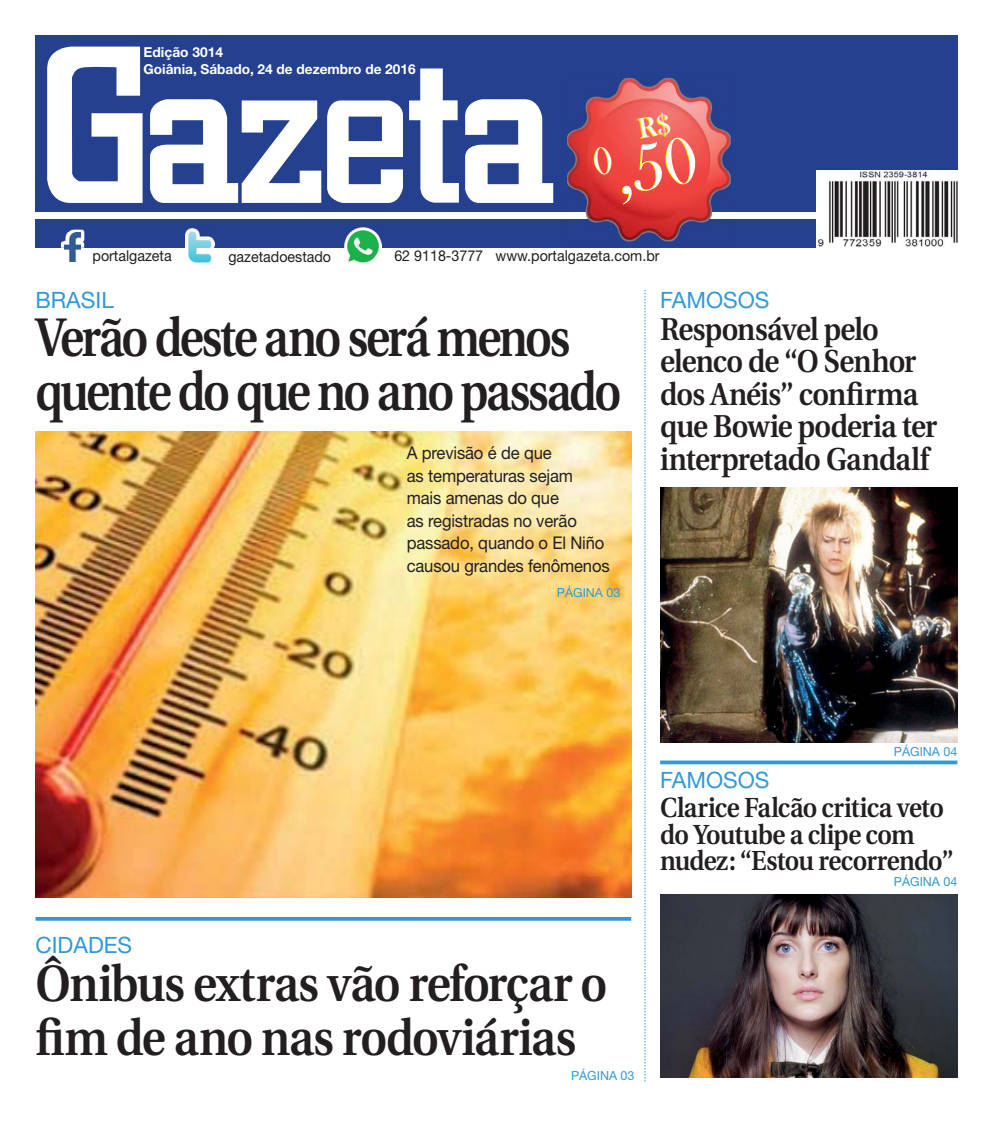
<style>
.page{position:relative;width:993px;height:1124px;background:#fff}
.page>*{position:absolute;margin:0;border:0;box-sizing:border-box;transform-origin:0 0}
.t1{font:68.25px "Bask Old Face";color:#fff}
.t2{font:600 54.25px/54.2px "Utopia";letter-spacing:-.055em;color:#231f20;scale:.85 1}
.t3{font:600 50.75px/53.9px "Utopia";letter-spacing:-.03em;color:#231f20;scale:.91 1}
.t4{font:600 31.62px/32.5px "Utopia";letter-spacing:-.03em;color:#231f20;scale:.91 1}
.t5{font:600 27.5px/26.2px "Utopia";letter-spacing:-.025em;color:#231f20;scale:.91 1}
.t6{font:22.5px "Helvetica Neue";color:#3299d5}
.t7{font:17.5px/22.5px "Helvetica Neue";letter-spacing:-.01em;color:#231f20;scale:.95 1}
.t8{font:15px "Helvetica Neue";color:#231f20;scale:.95 1}
.t9{font:700 13.75px/16.5px "Helvetica Neue";color:#fff}
.t10{font:12.5px "Helvetica Neue";color:#3299d5}
</style>
<div class="page">
<img style="left:35px;top:431px;width:596px;height:466px">
<div style="left:35px;top:35px;width:922px;height:212px;background:#25408e"></div>
<svg style="left:47px;top:47px;width:95px;height:156px"></svg>
<svg style="left:465px;top:99px;width:88px;height:104px"></svg>
<svg style="left:150px;top:99px;width:171px;height:104px"></svg>
<svg style="left:327px;top:100px;width:76px;height:103px"></svg>
<svg style="left:409px;top:68px;width:50px;height:135px"></svg>
<div style="left:35px;top:212px;width:922px;height:6px;background:#fff"></div>
<img style="left:61px;top:229px;width:23px;height:21px">
<img style="left:65px;top:233px;width:16px;height:29px">
<img style="left:185px;top:229px;width:29px;height:34px">
<img style="left:344px;top:228px;width:37px;height:35px">
<img style="left:567px;top:78px;width:163px;height:163px">
<img style="left:567px;top:212px;width:163px;height:6px">
<img style="left:816px;top:170px;width:141px;height:77px">
<svg style="left:644px;top:290px;width:1px;height:791px"></svg>
<svg style="left:660px;top:760px;width:297px;height:4px"></svg>
<hr style="left:35px;top:917px;width:596px;height:3px;background:#3299d5">
<img style="left:660px;top:487px;width:297px;height:255px">
<img style="left:660px;top:894px;width:297px;height:183px">
<svg style="left:637px;top:112px;width:34px;height:26px"></svg>
<p class="t9" style="left:144px;top:46px;width:273px">Edição 3014<br>Goiânia, Sábado, 24 de dezembro de 2016</p>
<h1 class="t1" style="left:590px;top:148px;width:104px;rotate:-10deg"><sup>0</sup>,50</h1>
<p class="t8" style="left:92px;top:250px;width:85px">portalgazeta</p>
<p class="t8" style="left:228px;top:251px;width:110px">gazetadoestado</p>
<p class="t8" style="left:394px;top:250px;width:280px">62 9118-3777 www.portalgazeta.com.br</p>
<p class="t6" style="left:35px;top:291px;width:80px">BRASIL</p>
<p class="t6" style="left:660px;top:291px;width:111px">FAMOSOS</p>
<h2 class="t2" style="left:35px;top:315px;width:690px">Verão deste ano será menos quente do que no ano passado</h2>
<p class="t7" style="left:406px;top:443px;width:215px">A previsão é de que<br>as temperaturas sejam mais amenas do que<br>as registradas no verão passado, quando o El Niño causou grandes fenômenos</p>
<p class="t10" style="left:556px;top:587px;width:65px">PÁGINA 03</p>
<h3 class="t4" style="left:660px;top:315px;width:306px">Responsável pelo elenco de “O Senhor dos Anéis” confirma que Bowie poderia ter interpretado Gandalf</h3>
<p class="t6" style="left:35px;top:936px;width:98px">CIDADES</p>
<h3 class="t3" style="left:35px;top:961px;width:630px">Ônibus extras vão reforçar o fim de ano nas rodoviárias</h3>
<p class="t10" style="left:571px;top:1070px;width:65px">PÁGINA 03</p>
<p class="t6" style="left:660px;top:772px;width:111px">FAMOSOS</p>
<p class="t10" style="left:893px;top:747px;width:65px">PÁGINA 04</p>
<h3 class="t5" style="left:660px;top:797px;width:323px">Clarice Falcão critica veto do Youtube a clipe com nudez: “Estou recorrendo”</h3>
<p class="t10" style="left:893px;top:877px;width:65px">PÁGINA 04</p>
</div>
